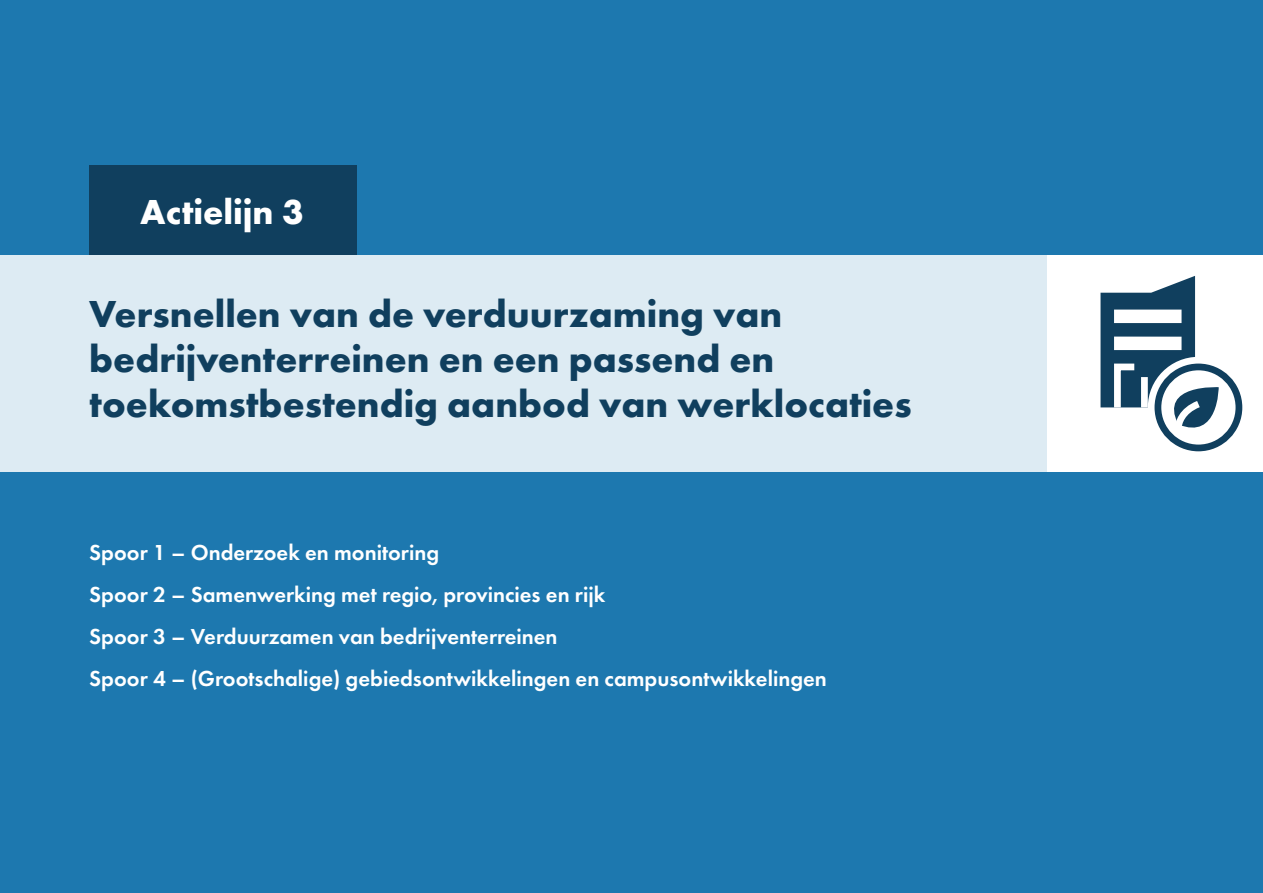
<style>
.page{position:relative;width:1263px;height:893px;background:#1d78af}
.page>*{position:absolute;margin:0;border:0;box-sizing:border-box;transform-origin:0 0}
.H2_Actielijn-kop{font:700 39px/45px "Futura PT";color:#103f5e}
.P_Actielijn-label{font:700 36px "Futura PT";color:#fff}
.P_Introtekst_wit_15_19pt{font:600 22.5px "Futura PT";color:#fff}
</style>
<div class="page">
<div style="left:1046px;top:255px;width:217px;height:217px;background:#fff"></div>
<svg style="left:1151px;top:360px;width:95px;height:95px"></svg>
<div style="left:1148px;top:357px;width:101px;height:101px;border:7px solid #fff;border-radius:50%"></div>
<svg style="left:1100px;top:276px;width:119px;height:165px"></svg>
<div style="left:1154px;top:364px;width:88px;height:87px;border:7px solid #103f5e;border-radius:50%"></div>
<div style="left:0;top:255px;width:1046px;height:217px;background:#ddebf3"></div>
<div style="left:89px;top:166px;width:268px;height:89px;background:#103f5e"></div>
<p class="P_Actielijn-label" style="left:140px;top:189px;width:165px">Actielijn 3</p>
<h2 class="H2_Actielijn-kop" style="left:89px;top:291px;width:824px">Versnellen van de verduurzaming van bedrijventerreinen en een passend en toekomstbestendig aanbod van werklocaties</h2>
<p class="P_Introtekst_wit_15_19pt" style="left:89px;top:538px;width:351px">Spoor 1 – Onderzoek en monitoring</p>
<p class="P_Introtekst_wit_15_19pt" style="left:89px;top:580px;width:517px">Spoor 2 – Samenwerking met regio, provincies en rijk</p>
<p class="P_Introtekst_wit_15_19pt" style="left:89px;top:622px;width:470px">Spoor 3 – Verduurzamen van bedrijventerreinen</p>
<p class="P_Introtekst_wit_15_19pt" style="left:89px;top:664px;width:739px">Spoor 4 – (Grootschalige) gebiedsontwikkelingen en campusontwikkelingen</p>
</div>
